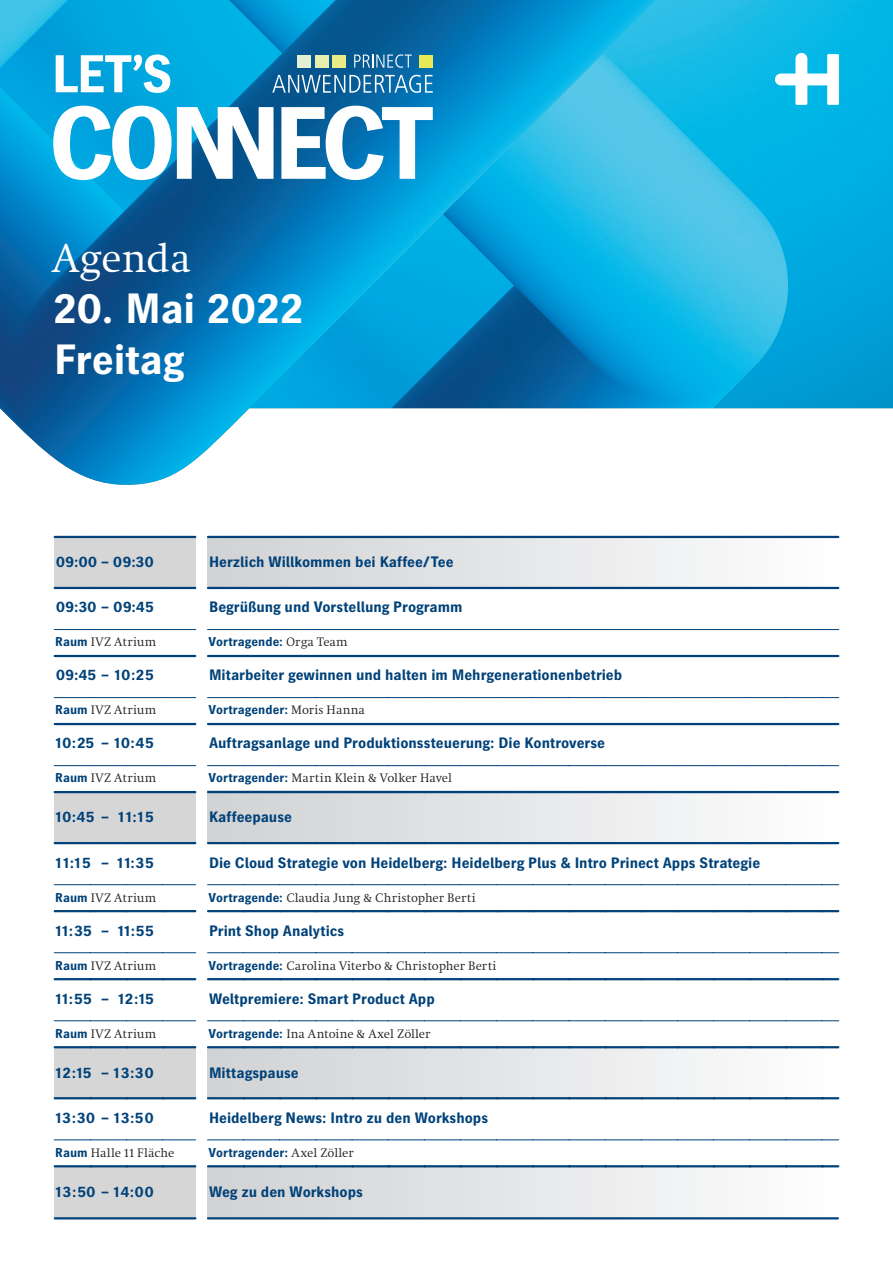
<style>
.page{position:relative;width:893px;height:1263px;background:#fff}
.page>*{position:absolute;margin:0;border:0;box-sizing:border-box;transform-origin:0 0}
._001_Headline_3_DINl{font:700 42px "Heidelberg Gothic Ml";letter-spacing:-.005em;color:#fff}
._001_Headline_3_DINl-2{font:42px "Heidelberg Antiqua ML";color:#fff}
._006_Info_Headline_A{font:700 15px "Heidelberg Gothic Ml";color:#004279}
._006_Info_Copy_Cross{font:12.75px "Heidelberg Antiqua ML";letter-spacing:.01em;color:#231f20}
._006_Info_Copy_Cross-2{font:700 12.75px "Heidelberg Gothic Ml";letter-spacing:.005em;color:#004279}
.s1{font-family:"Heidelberg Gothic Ml";font-weight:700;color:#004279}
.s2{font-family:"Heidelberg Antiqua ML";font-weight:400;color:#231f20}
</style>
<div class="page">
<div style="left:54px;top:538px;width:142px;height:50px;background:#d6d6d6"></div>
<svg style="left:207px;top:538px;width:632px;height:50px"></svg>
<div style="left:54px;top:791px;width:142px;height:51px;background:#d6d6d6"></div>
<svg style="left:207px;top:791px;width:632px;height:51px"></svg>
<div style="left:54px;top:1047px;width:142px;height:52px;background:#d6d6d6"></div>
<div style="left:207px;top:1047px;width:632px;height:52px;background:linear-gradient(to right,#d0d1d4,#fefefe)"></div>
<div style="left:54px;top:1167px;width:142px;height:51px;background:#d6d6d6"></div>
<div style="left:207px;top:1167px;width:632px;height:51px;background:linear-gradient(to right,#d0d1d4,#fefefe)"></div>
<svg style="left:55px;top:536px;width:140px;height:2px"></svg>
<svg style="left:55px;top:587px;width:140px;height:2px"></svg>
<svg style="left:54px;top:629px;width:142px;height:1px"></svg>
<svg style="left:55px;top:655px;width:140px;height:2px"></svg>
<svg style="left:54px;top:697px;width:142px;height:1px"></svg>
<svg style="left:55px;top:723px;width:140px;height:2px"></svg>
<svg style="left:54px;top:765px;width:142px;height:1px"></svg>
<svg style="left:55px;top:791px;width:140px;height:2px"></svg>
<svg style="left:55px;top:842px;width:140px;height:2px"></svg>
<svg style="left:54px;top:884px;width:142px;height:1px"></svg>
<svg style="left:55px;top:910px;width:140px;height:2px"></svg>
<svg style="left:54px;top:952px;width:142px;height:1px"></svg>
<svg style="left:55px;top:978px;width:140px;height:2px"></svg>
<svg style="left:54px;top:1020px;width:142px;height:1px"></svg>
<svg style="left:55px;top:1046px;width:140px;height:2px"></svg>
<svg style="left:55px;top:1097px;width:140px;height:2px"></svg>
<svg style="left:54px;top:1139px;width:142px;height:1px"></svg>
<svg style="left:55px;top:1165px;width:140px;height:2px"></svg>
<svg style="left:208px;top:536px;width:630px;height:2px"></svg>
<svg style="left:208px;top:587px;width:630px;height:2px"></svg>
<svg style="left:207px;top:629px;width:632px;height:1px"></svg>
<svg style="left:208px;top:655px;width:630px;height:2px"></svg>
<svg style="left:207px;top:697px;width:632px;height:1px"></svg>
<svg style="left:208px;top:723px;width:630px;height:2px"></svg>
<svg style="left:207px;top:765px;width:632px;height:1px"></svg>
<svg style="left:208px;top:791px;width:630px;height:2px"></svg>
<svg style="left:208px;top:842px;width:630px;height:2px"></svg>
<svg style="left:207px;top:884px;width:632px;height:1px"></svg>
<svg style="left:208px;top:910px;width:630px;height:2px"></svg>
<svg style="left:207px;top:952px;width:632px;height:1px"></svg>
<svg style="left:208px;top:978px;width:630px;height:2px"></svg>
<svg style="left:207px;top:1020px;width:632px;height:1px"></svg>
<svg style="left:208px;top:1046px;width:630px;height:2px"></svg>
<svg style="left:208px;top:1097px;width:630px;height:2px"></svg>
<svg style="left:207px;top:1139px;width:632px;height:1px"></svg>
<svg style="left:208px;top:1165px;width:630px;height:2px"></svg>
<img style="left:0;top:0;width:893px;height:485px">
<svg style="left:775px;top:53px;width:64px;height:52px"></svg>
<svg style="left:53px;top:106px;width:220px;height:74px"></svg>
<svg style="left:281px;top:106px;width:152px;height:74px"></svg>
<svg style="left:56px;top:54px;width:114px;height:39px"></svg>
<svg style="left:354px;top:54px;width:58px;height:14px"></svg>
<svg style="left:272px;top:75px;width:161px;height:18px;background:#488ab5"></svg>
<div style="left:333px;top:55px;width:13px;height:12px;background:#e8eb85"></div>
<div style="left:315px;top:55px;width:13px;height:12px;background:#e7edad"></div>
<div style="left:298px;top:55px;width:13px;height:12px;background:#e4efd3"></div>
<div style="left:420px;top:55px;width:13px;height:12px;background:#e9e857"></div>
<hr style="left:208px;top:1217px;width:630px;height:2px;background:#004279">
<hr style="left:55px;top:1217px;width:140px;height:2px;background:#004279">
<p class="_001_Headline_3_DINl-2" style="left:52px;top:235px;width:140px">Agenda</p>
<p class="_001_Headline_3_DINl" style="left:53px;top:285px;width:252px">20. Mai 2022</p>
<p class="_001_Headline_3_DINl" style="left:54px;top:336px;width:131px">Freitag</p>
<p class="_006_Info_Headline_A" style="left:56px;top:554px;width:100px">09:00 – 09:30</p>
<p class="_006_Info_Headline_A" style="left:56px;top:599px;width:100px">09:30 – 09:45</p>
<p class="_006_Info_Copy_Cross" style="left:55px;top:635px;width:102px"><span class="s1">Raum</span> IVZ Atrium</p>
<p class="_006_Info_Headline_A" style="left:56px;top:667px;width:100px">09:45 – 1 0:2 5</p>
<p class="_006_Info_Copy_Cross" style="left:55px;top:703px;width:102px"><span class="s1">Raum</span> IVZ Atrium</p>
<p class="_006_Info_Headline_A" style="left:56px;top:735px;width:100px">1 0: 25 – 1 0:4 5</p>
<p class="_006_Info_Copy_Cross" style="left:55px;top:771px;width:102px"><span class="s1">Raum</span> IVZ Atrium</p>
<p class="_006_Info_Headline_A" style="left:56px;top:809px;width:100px">1 0:45 – 1 1 : 1 5</p>
<p class="_006_Info_Headline_A" style="left:56px;top:854px;width:100px">1 1 : 1 5 – 1 1:3 5</p>
<p class="_006_Info_Copy_Cross" style="left:55px;top:890px;width:102px"><span class="s1">Raum</span> IVZ Atrium</p>
<p class="_006_Info_Headline_A" style="left:56px;top:922px;width:100px">1 1 : 35 – 1 1 : 55</p>
<p class="_006_Info_Copy_Cross" style="left:55px;top:958px;width:102px"><span class="s1">Raum</span> IVZ Atrium</p>
<p class="_006_Info_Headline_A" style="left:56px;top:990px;width:100px">1 1 : 55 – 1 2 : 15</p>
<p class="_006_Info_Copy_Cross" style="left:55px;top:1026px;width:102px"><span class="s1">Raum</span> IVZ Atrium</p>
<p class="_006_Info_Headline_A" style="left:56px;top:1064px;width:100px">1 2 : 15 – 1 3:3 0</p>
<p class="_006_Info_Headline_A" style="left:56px;top:1109px;width:100px">1 3 : 30 – 1 3:5 0</p>
<p class="_006_Info_Copy_Cross" style="left:55px;top:1145px;width:121px"><span class="s1">Raum</span> Halle 11 Fläche</p>
<p class="_006_Info_Headline_A" style="left:56px;top:1183px;width:100px">1 3 : 50 – 1 4:00</p>
<p class="_006_Info_Headline_A" style="left:209px;top:554px;width:246px">Herzlich Willkommen bei Kaffee/Tee</p>
<p class="_006_Info_Headline_A" style="left:209px;top:599px;width:255px">Begrüßung und Vorstellung Programm</p>
<p class="_006_Info_Copy_Cross-2" style="left:209px;top:635px;width:141px">Vortragende: <span class="s2">Orga Team</span></p>
<p class="_006_Info_Headline_A" style="left:209px;top:667px;width:415px">Mitarbeiter gewinnen und halten im Mehrgenerationenbetrieb</p>
<p class="_006_Info_Copy_Cross-2" style="left:209px;top:703px;width:158px">Vortragender: <span class="s2">Moris Hanna</span></p>
<p class="_006_Info_Headline_A" style="left:209px;top:735px;width:398px">Auftragsanlage und Produktionssteuerung: Die Kontroverse</p>
<p class="_006_Info_Copy_Cross" style="left:209px;top:771px;width:245px"><span class="s1">Vortragender:</span> Martin Klein &amp; Volker Havel</p>
<p class="_006_Info_Headline_A" style="left:209px;top:809px;width:85px">Kaffeepause</p>
<p class="_006_Info_Headline_A" style="left:209px;top:854px;width:553px">Die Cloud Strategie von Heidelberg: Heidelberg Plus &amp; Intro Prinect Apps Strategie</p>
<p class="_006_Info_Copy_Cross" style="left:209px;top:890px;width:269px"><span class="s1">Vortragende:</span> Claudia Jung &amp; Christopher Berti</p>
<p class="_006_Info_Headline_A" style="left:209px;top:922px;width:137px">Print Shop Analytics</p>
<p class="_006_Info_Copy_Cross" style="left:209px;top:958px;width:289px"><span class="s1">Vortragende:</span> Carolina Viterbo &amp; Christopher Berti</p>
<p class="_006_Info_Headline_A" style="left:209px;top:990px;width:227px">Weltpremiere: Smart Product App</p>
<p class="_006_Info_Copy_Cross" style="left:209px;top:1026px;width:224px"><span class="s1">Vortragende:</span> Ina Antoine &amp; Axel Zöller</p>
<p class="_006_Info_Headline_A" style="left:209px;top:1064px;width:91px">Mittagspause</p>
<p class="_006_Info_Headline_A" style="left:209px;top:1109px;width:281px">Heidelberg News: Intro zu den Workshops</p>
<p class="_006_Info_Copy_Cross-2" style="left:209px;top:1145px;width:147px">Vortragender: <span class="s2">Axel Zöller</span></p>
<p class="_006_Info_Headline_A" style="left:209px;top:1183px;width:155px">Weg zu den Workshops</p>
</div>
